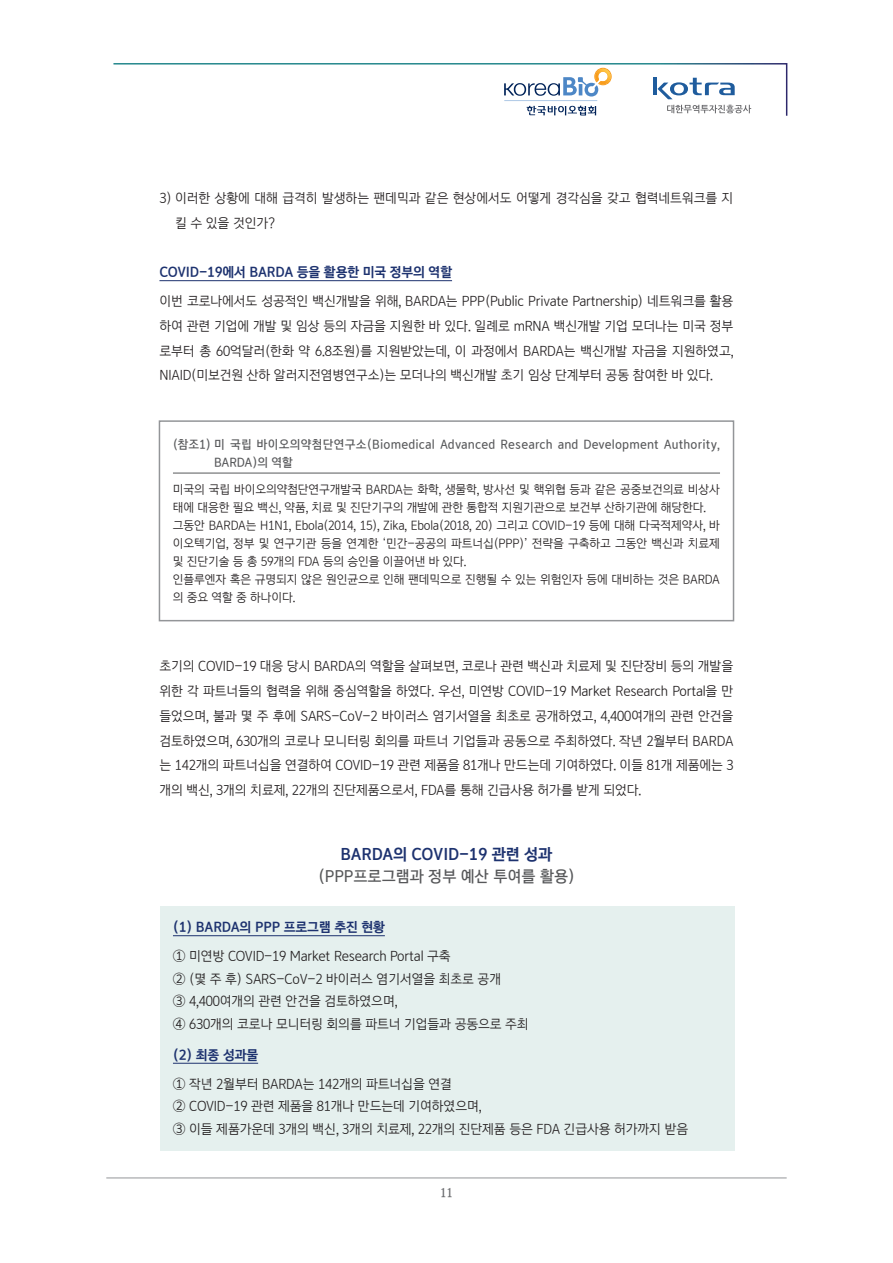
<style>
.page{position:relative;width:893px;height:1263px;background:#fff}
.page>*{position:absolute;margin:0;border:0;box-sizing:border-box;transform-origin:0 0}
.t1{font:500 15.75px "Yeolrin Gothic";letter-spacing:-.01em;color:#57585a}
.t2{font:700 15.75px "Yeolrin Gothic";letter-spacing:-.01em;color:#1d326f}
.t3{font:300 13.2px/24.8px "Yeolrin Gothic";letter-spacing:-.015em;color:#231f20;text-align:justify}
.t4{font:700 13.2px "Yeolrin Gothic";letter-spacing:-.015em;color:#1d326f}
.t5{font:300 12px/18px "Yeolrin Gothic";letter-spacing:-.015em;color:#231f20}
.t6{font:500 12px/18px "Yeolrin Gothic";letter-spacing:.015em;color:#57585a}
.t7{font:800 12px "Nanum Myeongjo";color:#6c6d70}
</style>
<div class="page">
<svg style="left:113px;top:63px;width:675px;height:53px"></svg>
<hr style="left:106px;top:1177px;width:681px;height:1px;background:#939598">
<hr style="left:159px;top:280px;width:293px;height:1px;background:#1d326f">
<hr style="left:173px;top:473px;width:547px;height:1px;background:#57585a">
<div style="left:159px;top:420px;width:575px;height:201px;border:2px solid #939598"></div>
<div style="left:160px;top:906px;width:574px;height:244px;background:#e5f0ee"></div>
<hr style="left:173px;top:935px;width:212px;height:1px;background:#1d326f">
<hr style="left:173px;top:1063px;width:85px;height:1px;background:#1d326f">
<p class="t3" style="left:175px;top:185px;width:560px;text-indent:-16px">3) 이러한 상황에 대해 급격히 발생하는 팬데믹과 같은 현상에서도 어떻게 경각심을 갖고 협력네트워크를 지 킬 수 있을 것인가?</p>
<p class="t4" style="left:159px;top:264px;width:294px">COVID-19에서 BARDA 등을 활용한 미국 정부의 역할</p>
<p class="t3" style="left:159px;top:289px;width:576px">이번 코로나에서도 성공적인 백신개발을 위해, BARDA는 PPP(Public Private Partnership) 네트워크를 활용 하여 관련 기업에 개발 및 임상 등의 자금을 지원한 바 있다. 일례로 mRNA 백신개발 기업 모더나는 미국 정부 로부터 총 60억달러(한화 약 6.8조원)를 지원받았는데, 이 과정에서 BARDA는 백신개발 자금을 지원하였고, NIAID(미보건원 산하 알러지전염병연구소)는 모더나의 백신개발 초기 임상 단계부터 공동 참여한 바 있다.</p>
<p class="t6" style="left:214px;top:435px;width:507px;text-indent:-41px">(참조1) 미 국립 바이오의약첨단연구소(Biomedical Advanced Research and Development Authority,<br>BARDA)의 역할</p>
<p class="t5" style="left:173px;top:480px;width:549px">미국의 국립 바이오의약첨단연구개발국 BARDA는 화학, 생물학, 방사선 및 핵위협 등과 같은 공중보건의료 비상사 태에 대응한 필요 백신, 약품, 치료 및 진단기구의 개발에 관한 통합적 지원기관으로 보건부 산하기관에 해당한다.</p>
<p class="t5" style="left:173px;top:516px;width:549px;text-align:justify">그동안 BARDA는 H1N1, Ebola(2014, 15), Zika, Ebola(2018, 20) 그리고 COVID-19 등에 대해 다국적제약사, 바 이오텍기업, 정부 및 연구기관 등을 연계한 ‘민간-공공의 파트너십(PPP)’ 전략을 구축하고 그동안 백신과 치료제 및 진단기술 등 총 59개의 FDA 등의 승인을 이끌어낸 바 있다.</p>
<p class="t5" style="left:173px;top:570px;width:549px">인플루엔자 혹은 규명되지 않은 원인균으로 인해 팬데믹으로 진행될 수 있는 위험인자 등에 대비하는 것은 BARDA 의 중요 역할 중 하나이다.</p>
<p class="t3" style="left:159px;top:654px;width:576px">초기의 COVID-19 대응 당시 BARDA의 역할을 살펴보면, 코로나 관련 백신과 치료제 및 진단장비 등의 개발을 위한 각 파트너들의 협력을 위해 중심역할을 하였다. 우선, 미연방 COVID-19 Market Research Portal을 만 들었으며, 불과 몇 주 후에 SARS-CoV-2 바이러스 염기서열을 최초로 공개하였고, 4,400여개의 관련 안건을 검토하였으며, 630개의 코로나 모니터링 회의를 파트너 기업들과 공동으로 주최하였다. 작년 2월부터 BARDA 는 142개의 파트너십을 연결하여 COVID-19 관련 제품을 81개나 만드는데 기여하였다. 이들 81개 제품에는 3 개의 백신, 3개의 치료제, 22개의 진단제품으로서, FDA를 통해 긴급사용 허가를 받게 되었다.</p>
<p class="t2" style="left:340px;top:844px;width:213px">BARDA의 COVID-19 관련 성과</p>
<p class="t1" style="left:318px;top:866px;width:258px">(PPP프로그램과 정부 예산 투여를 활용)</p>
<p class="t4" style="left:173px;top:919px;width:214px">(1) BARDA의 PPP 프로그램 추진 현황</p>
<p class="t3" style="left:173px;top:944px;width:279px">① 미연방 COVID-19 Market Research Portal 구축</p>
<p class="t3" style="left:173px;top:966px;width:330px">② (몇 주 후) SARS-CoV-2 바이러스 염기서열을 최초로 공개</p>
<p class="t3" style="left:173px;top:989px;width:226px">③ 4,400여개의 관련 안건을 검토하였으며,</p>
<p class="t3" style="left:173px;top:1011px;width:357px">④ 630개의 코로나 모니터링 회의를 파트너 기업들과 공동으로 주최</p>
<p class="t4" style="left:173px;top:1046px;width:87px">(2) 최종 성과물</p>
<p class="t3" style="left:173px;top:1071px;width:281px">① 작년 2월부터 BARDA는 142개의 파트너십을 연결</p>
<p class="t3" style="left:173px;top:1094px;width:310px">② COVID-19 관련 제품을 81개나 만드는데 기여하였으며,</p>
<p class="t3" style="left:173px;top:1116px;width:517px">③ 이들 제품가운데 3개의 백신, 3개의 치료제, 22개의 진단제품 등은 FDA 긴급사용 허가까지 받음</p>
<p class="t7" style="left:440px;top:1185px;width:14px">11</p>
</div>
